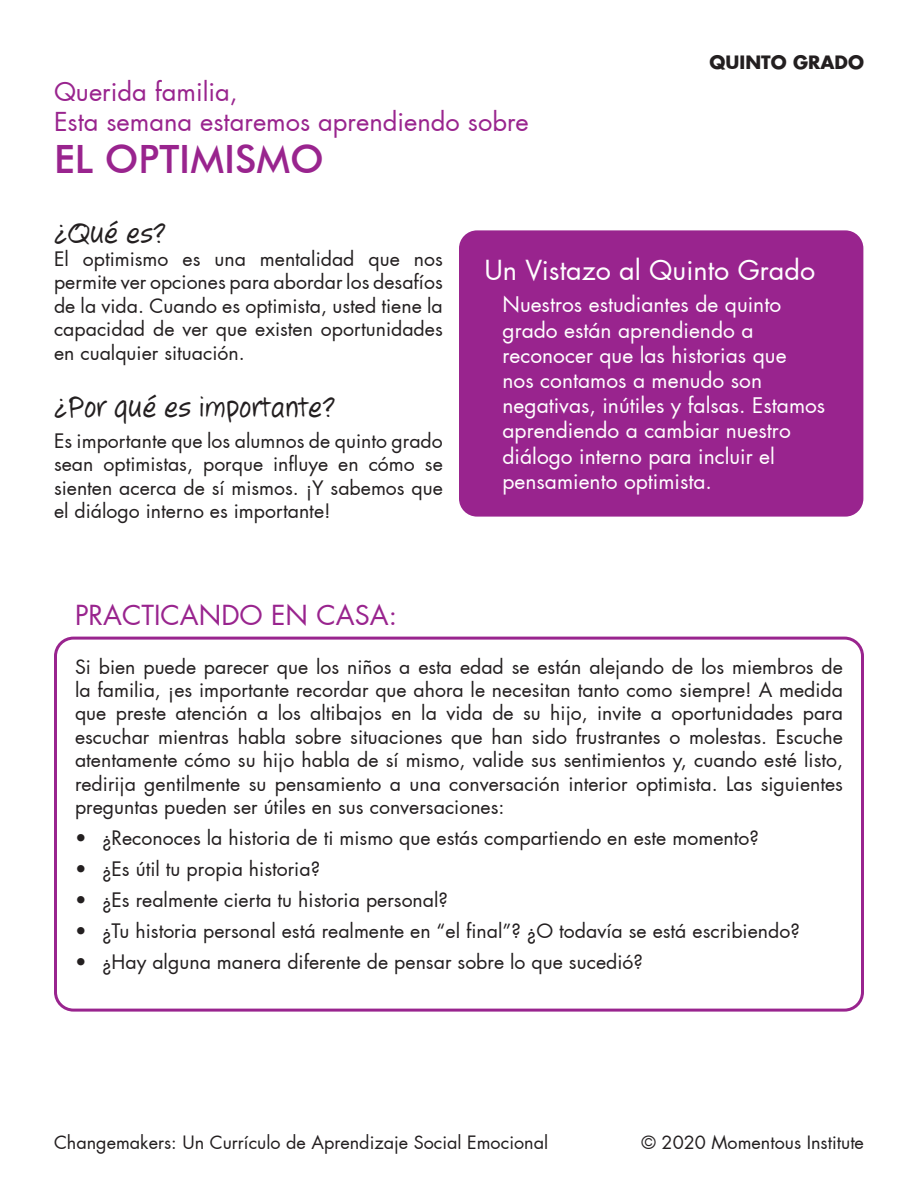
<style>
.page{position:relative;width:918px;height:1188px;background:#fff}
.page>*{position:absolute;margin:0;border:0;box-sizing:border-box;transform-origin:0 0}
.t1{font:500 39px "Futura BT";color:#99248e}
.t2{font:30px "Jotting";color:#231f20}
.t3{font:27px "Futura";color:#fff}
.t4{font:27px "Futura";color:#99248e}
.t5{font:25.5px "Futura";color:#99248e}
.t6{font:21px/25.2px "Futura";color:#fff}
.t7{font:19.5px/23.4px "Futura";color:#231f20;text-align:justify}
.t8{font:18px "Futura";color:#231f20}
.t9{font:700 18px "Futura";color:#231f20}
</style>
<div class="page">
<div style="left:459px;top:230px;width:404px;height:287px;background:#99248e;border-radius:18px"></div>
<div style="left:54px;top:637px;width:810px;height:375px;border:3px solid #99248e;border-radius:18px"></div>
<p class="t5" style="left:54px;top:75px;width:185px">Querida familia,</p>
<p class="t5" style="left:54px;top:106px;width:476px">Esta semana estaremos aprendiendo sobre</p>
<p class="t1" style="left:54px;top:135px;width:271px">EL OPTIMISMO</p>
<p class="t9" style="left:710px;top:50px;width:156px">QUINTO GRADO</p>
<p class="t2" style="left:54px;top:215px;width:114px">¿Qué es?</p>
<p class="t7" style="left:54px;top:247px;width:390px">El optimismo es una mentalidad que nos permite ver opciones para abordar los desafíos de la vida. Cuando es optimista, usted tiene la capacidad de ver que existen oportunidades en cualquier situación.</p>
<p class="t2" style="left:54px;top:390px;width:283px">¿Por qué es importante?</p>
<p class="t7" style="left:54px;top:429px;width:390px">Es importante que los alumnos de quinto grado sean optimistas, porque influye en cómo se sienten acerca de sí mismos. ¡Y sabemos que el diálogo interno es importante!</p>
<p class="t4" style="left:75px;top:598px;width:324px">PRACTICANDO EN CASA:</p>
<p class="t3" style="left:484px;top:253px;width:332px">Un Vistazo al Quinto Grado</p>
<p class="t6" style="left:502px;top:292px;width:324px">Nuestros estudiantes de quinto grado están aprendiendo a reconocer que las historias que<br>nos contamos a menudo son negativas, inútiles y falsas. Estamos aprendiendo a cambiar nuestro diálogo interno para incluir el pensamiento optimista.</p>
<p class="t7" style="left:75px;top:655px;width:770px">Si bien puede parecer que los niños a esta edad se están alejando de los miembros de la familia, ¡es importante recordar que ahora le necesitan tanto como siempre! A medida que preste atención a los altibajos en la vida de su hijo, invite a oportunidades para escuchar mientras habla sobre situaciones que han sido frustrantes o molestas. Escuche atentamente cómo su hijo habla de sí mismo, valide sus sentimientos y, cuando esté listo, redirija gentilmente su pensamiento a una conversación interior optimista. Las siguientes preguntas pueden ser útiles en sus conversaciones:</p>
<p class="t7" style="left:75px;top:826px;width:685px">• ¿Reconoces la historia de ti mismo que estás compartiendo en este momento?</p>
<p class="t7" style="left:75px;top:857px;width:247px">• ¿Es útil tu propia historia?</p>
<p class="t7" style="left:75px;top:888px;width:375px">• ¿Es realmente cierta tu historia personal?</p>
<p class="t7" style="left:75px;top:919px;width:726px">• ¿Tu historia personal está realmente en “el final”? ¿O todavía se está escribiendo?</p>
<p class="t7" style="left:75px;top:950px;width:569px">• ¿Hay alguna manera diferente de pensar sobre lo que sucedió?</p>
<p class="t8" style="left:54px;top:1131px;width:496px">Changemakers: Un Currículo de Aprendizaje Social Emocional</p>
<p class="t8" style="left:642px;top:1131px;width:224px">© 2020 Momentous Institute</p>
</div>
